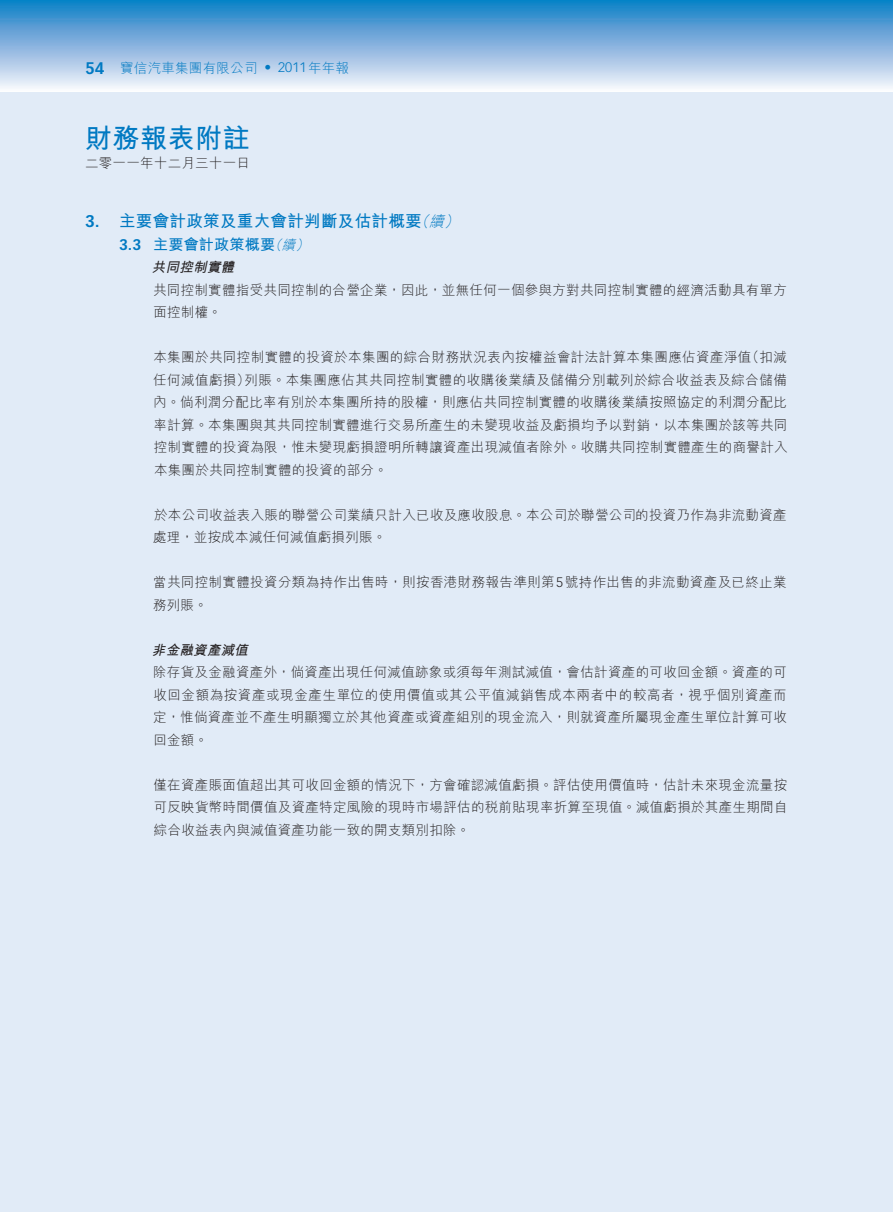
<style>
.page{position:relative;width:893px;height:1212px;background:#e1ebf7}
.page>*{position:absolute;margin:0;border:0;box-sizing:border-box;transform-origin:0 0}
.t1{font:700 27px "M Hei HK";letter-spacing:.02em;color:#0079c2}
.t2{font:700 16.5px "M Hei HK";letter-spacing:.02em;color:#0079c2}
.t3{font:700 16.5px "Vectora LT Std";color:#0079c2}
.t4{font:700 15px "M Hei HK";letter-spacing:.02em;color:#0079c2}
.t5{font:300 13.5px/22.5px "M Hei HK";letter-spacing:.025em;color:#231f20}
.t6{font:300 13.5px "M Hei HK";letter-spacing:.02em;color:#0079c2}
.t7{font:italic 700 13.5px "M Hei HK";color:#231f20}
.s1{font-family:"Vectora LT Std"}
.s2{font-weight:300;font-style:italic;font-size:15px}
.s3{font-weight:300;font-style:italic;font-size:13.5px}
</style>
<div class="page">
<div style="left:0;top:0;width:893px;height:91px;background:linear-gradient(to bottom,#107bc4,#fcf3fb)"></div>
<p class="t3" style="left:85px;top:58px;width:21px">54</p>
<p class="t6" style="left:120px;top:61px;width:231px">寶信汽車集團有限公司 <span class="s1">• 2011</span>年年報</p>
<h1 class="t1" style="left:85px;top:118px;width:166px">財務報表附註</h1>
<p class="t5" style="left:85px;top:152px;width:166px">二零一一年十二月三十一日</p>
<p class="t2" style="left:85px;top:209px;width:379px"><span class="s1">3.</span> 主要會計政策及重大會計判斷及估計概要<span class="s2">（續）</span></p>
<p class="t4" style="left:119px;top:233px;width:194px"><span class="s1">3.3</span> 主要會計政策概要<span class="s3">（續）</span></p>
<p class="t7" style="left:152px;top:258px;width:88px">共同控制實體</p>
<p class="t5" style="left:153px;top:278px;width:635px">共同控制實體指受共同控制的合營企業，因此，並無任何一個參與方對共同控制實體的經濟活動具有單方面控制權。</p>
<p class="t5" style="left:153px;top:346px;width:636px;text-align:justify">本集團於共同控制實體的投資於本集團的綜合財務狀況表內按權益會計法計算本集團應佔資產淨值（扣減任何減值虧損）列賬。本集團應佔其共同控制實體的收購後業績及儲備分別載列於綜合收益表及綜合儲備內。倘利潤分配比率有別於本集團所持的股權，則應佔共同控制實體的收購後業績按照協定的利潤分配比率計算。本集團與其共同控制實體進行交易所產生的未變現收益及虧損均予以對銷，以本集團於該等共同控制實體的投資為限，惟未變現虧損證明所轉讓資產出現減值者除外。收購共同控制實體產生的商譽計入本集團於共同控制實體的投資的部分。</p>
<p class="t5" style="left:153px;top:503px;width:635px">於本公司收益表入賬的聯營公司業績只計入已收及應收股息。本公司於聯營公司的投資乃作為非流動資產處理，並按成本減任何減值虧損列賬。</p>
<p class="t5" style="left:153px;top:571px;width:635px">當共同控制實體投資分類為持作出售時，則按香港財務報告準則第<span class="s1">5</span>號持作出售的非流動資產及已終止業務列賬。</p>
<p class="t7" style="left:152px;top:640px;width:101px">非金融資產減值</p>
<p class="t5" style="left:153px;top:661px;width:635px;text-align:justify">除存貨及金融資產外，倘資產出現任何減值跡象或須每年測試減值，會估計資產的可收回金額。資產的可收回金額為按資產或現金產生單位的使用價值或其公平值減銷售成本兩者中的較高者，視乎個別資產而定，惟倘資產並不產生明顯獨立於其他資產或資產組別的現金流入，則就資產所屬現金產生單位計算可收回金額。</p>
<p class="t5" style="left:153px;top:773px;width:636px;text-align:justify">僅在資產賬面值超出其可收回金額的情況下，方會確認減值虧損。評估使用價值時，估計未來現金流量按可反映貨幣時間價值及資產特定風險的現時市場評估的稅前貼現率折算至現值。減值虧損於其產生期間自綜合收益表內與減值資產功能一致的開支類別扣除。</p>
</div>
